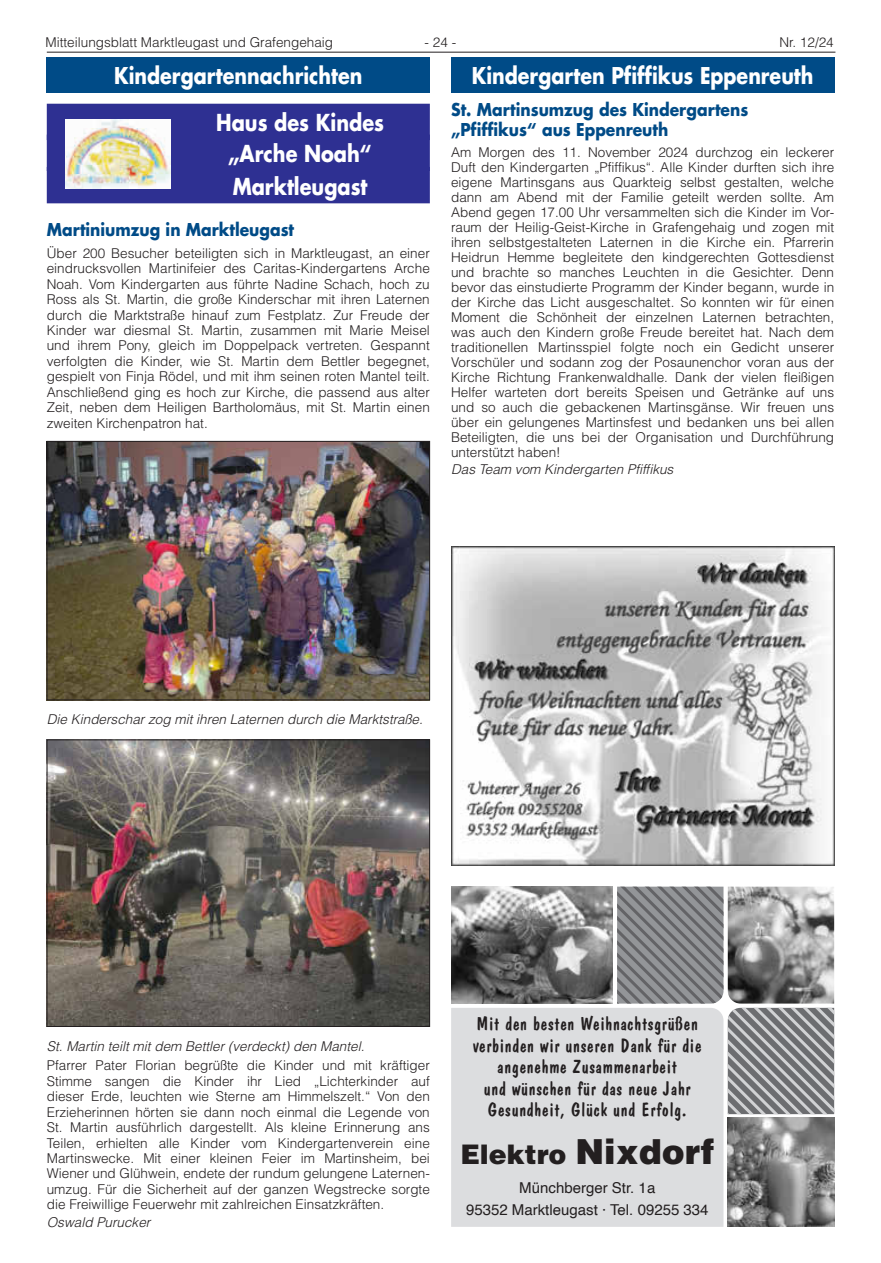
<style>
.page{position:relative;width:881px;height:1263px;background:#fff}
.page>*{position:absolute;margin:0;border:0;box-sizing:border-box;transform-origin:0 0}
.t1{font:900 27px "Helvetica LT";color:#231f20}
.t2{font:700 22.8px/31.7px "Futura LT";color:#fff;text-align:center;scale:.85 1}
.t3{font:700 22.5px "Futura LT";color:#fff;scale:.85 1}
.t4{font:19.5px/21.6px "Dom Casual LT";color:#231f20;text-align:center}
.t5{font:700 17.25px/19.5px "Futura LT";color:#004b87;scale:.9 1}
.t6{font:15px/22.4px "Helvetica";color:#231f20;text-align:center}
.t7{font:300 13.5px/15px "Helvetica LT";color:#231f20;text-align:justify}
.t8{font:italic 300 13.5px "Helvetica LT";color:#231f20}
.s1{font-size:34.5px}
</style>
<div class="page">
<hr style="left:47px;top:52px;width:788px;height:1px;background:#231f20">
<div style="left:451px;top:57px;width:382px;height:36px;background:#004b87"></div>
<div style="left:47px;top:57px;width:382px;height:36px;background:#004b87"></div>
<div style="left:47px;top:104px;width:382px;height:36px;background:#2e3092"></div>
<div style="left:47px;top:135px;width:382px;height:36px;background:#2e3092"></div>
<div style="left:47px;top:167px;width:382px;height:36px;background:#2e3092"></div>
<img style="left:66px;top:120px;width:104px;height:68px">
<img style="left:49px;top:443px;width:378px;height:255px">
<div style="left:47px;top:441px;width:382px;height:259px;border:1px solid #231f20"></div>
<img style="left:49px;top:742px;width:378px;height:283px">
<div style="left:47px;top:740px;width:382px;height:287px;border:1px solid #231f20"></div>
<img style="left:727px;top:1117px;width:106px;height:110px">
<div style="left:451px;top:1008px;width:272px;height:219px;background:#dcdddf"></div>
<img style="left:451px;top:887px;width:161px;height:116px">
<svg style="left:617px;top:887px;width:216px;height:227px"></svg>
<img style="left:451px;top:546px;width:382px;height:319px">
<p class="t7" style="left:45px;top:34px;width:289px">Mitteilungsblatt Marktleugast und Grafengehaig</p>
<p class="t7" style="left:424px;top:34px;width:33px">- 24 -</p>
<p class="t7" style="left:779px;top:34px;width:56px">Nr. 12/24</p>
<h3 class="t3" style="left:471px;top:61px;width:403px">Kindergarten Pfiffikus Eppenreuth</h3>
<p class="t5" style="left:451px;top:100px;width:331px">St. Martinsumzug des Kindergartens „Pfiffikus“ aus Eppenreuth</p>
<p class="t7" style="left:451px;top:145px;width:384px">Am Morgen des 11. November 2024 durchzog ein leckerer Duft den Kindergarten „Pfiffikus“. Alle Kinder durften sich ihre eigene Martinsgans aus Quarkteig selbst gestalten, welche dann am Abend mit der Familie geteilt werden sollte. Am Abend gegen 17.00 Uhr versammelten sich die Kinder im Vor&shy;raum der Heilig-Geist-Kirche in Grafengehaig und zogen mit ihren selbstgestalteten Laternen in die Kirche ein. Pfarrerin Heidrun Hemme begleitete den kindgerechten Gottesdienst und brachte so manches Leuchten in die Gesichter. Denn bevor das einstudierte Programm der Kinder begann, wurde in der Kirche das Licht ausgeschaltet. So konnten wir für einen Moment die Schönheit der einzelnen Laternen betrachten, was auch den Kindern große Freude bereitet hat. Nach dem traditionellen Martinsspiel folgte noch ein Gedicht unserer Vorschüler und sodann zog der Posaunenchor voran aus der Kirche Richtung Frankenwaldhalle. Dank der vielen fleißigen Helfer warteten dort bereits Speisen und Getränke auf uns und so auch die gebackenen Martinsgänse. Wir freuen uns über ein gelungenes Martinsfest und bedanken uns bei allen Beteiligten, die uns bei der Organisation und Durchführung unterstützt haben!</p>
<p class="t8" style="left:451px;top:461px;width:224px">Das Team vom Kindergarten Pfiffikus</p>
<h3 class="t3" style="left:114px;top:61px;width:293px">Kindergartennachrichten</h3>
<h2 class="t2" style="left:216px;top:107px;width:199px">Haus des Kindes „Arche Noah“<br>Marktleugast</h2>
<p class="t5" style="left:47px;top:220px;width:276px">Martiniumzug in Marktleugast</p>
<p class="t7" style="left:47px;top:245px;width:384px;line-height:15.5px">Über 200 Besucher beteiligten sich in Marktleugast, an einer eindrucksvollen Martinifeier des Caritas-Kindergartens Arche Noah. Vom Kindergarten aus führte Nadine Schach, hoch zu Ross als St. Martin, die große Kinderschar mit ihren Laternen durch die Marktstraße hinauf zum Festplatz. Zur Freude der Kinder war diesmal St. Martin, zusammen mit Marie Meisel und ihrem Pony, gleich im Doppelpack vertreten. Gespannt verfolgten die Kinder, wie St. Martin dem Bettler begegnet, gespielt von Finja Rödel, und mit ihm seinen roten Mantel teilt.<br>Anschließend ging es hoch zur Kirche, die passend aus alter Zeit, neben dem Heiligen Bartholomäus, mit St. Martin einen zweiten Kirchenpatron hat.</p>
<p class="t8" style="left:47px;top:711px;width:377px">Die Kinderschar zog mit ihren Laternen durch die Marktstraße.</p>
<p class="t8" style="left:47px;top:1037px;width:319px">St. Martin teilt mit dem Bettler (verdeckt) den Mantel.</p>
<p class="t7" style="left:47px;top:1058px;width:384px;line-height:15.5px">Pfarrer Pater Florian begrüßte die Kinder und mit kräftiger Stimme sangen die Kinder ihr Lied „Lichterkinder auf dieser Erde, leuchten wie Sterne am Himmelszelt.“ Von den Erzieherinnen hörten sie dann noch einmal die Legende von St. Martin ausführlich dargestellt. Als kleine Erinnerung ans Teilen, erhielten alle Kinder vom Kindergartenverein eine Martinswecke. Mit einer kleinen Feier im Martinsheim, bei Wiener und Glühwein, endete der rundum gelungene Laternen&shy;umzug. Für die Sicherheit auf der ganzen Wegstrecke sorgte die Freiwillige Feuerwehr mit zahlreichen Einsatzkräften.</p>
<p class="t8" style="left:47px;top:1213px;width:105px">Oswald Purucker</p>
<h3 class="t4" style="left:472px;top:1012px;width:230px">Mit den besten Weihnachtsgrüßen verbinden wir unseren Dank für die angenehme Zusammenarbeit<br>und wünschen für das neue Jahr<br>Gesundheit, Glück und Erfolg.</h3>
<h1 class="t1" style="left:460px;top:1137px;width:255px">Elektro <span class="s1">Nixdorf</span></h1>
<p class="t6" style="left:466px;top:1177px;width:244px">Münchberger Str. 1a<br>95352 Marktleugast · Tel. 09255 334</p>
</div>
